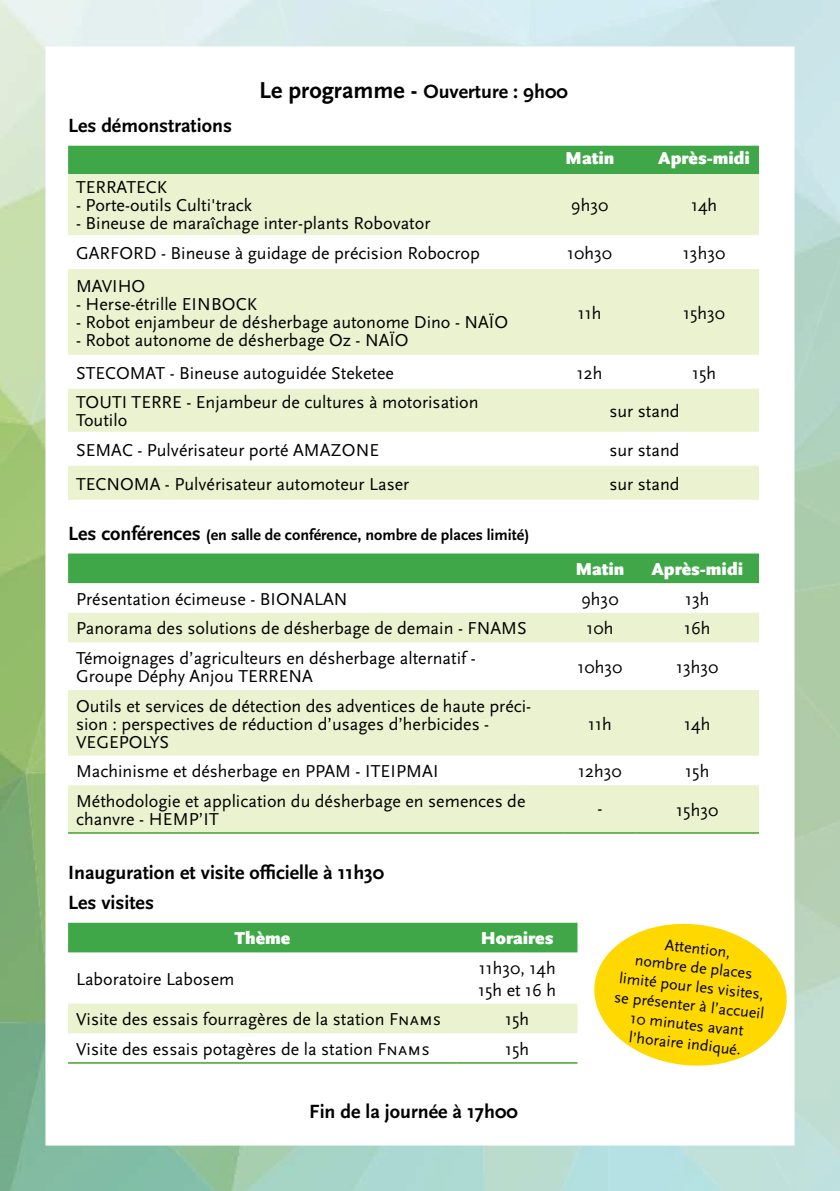
<style>
.page{position:relative;width:840px;height:1191px;background:#fff}
.page>*{position:absolute;margin:0;border:0;box-sizing:border-box;transform-origin:0 0}
.t1{font:700 20px/29.6px "Scala Sans Pro";color:#000}
.t2{font:18px/18px "Scala Sans Pro";color:#000}
.t3{font:900 18px "Scala Sans Pro";color:#fff}
.t4{font:16px/19.2px "Scala Sans Pro";color:#000;text-align:center}
.t5{font:700 16px "Scala Sans Pro";color:#000}
.s1{font-size:24px}
.s2{font-size:20px}
</style>
<div class="page">
<img style="left:0;top:0;width:839px;height:1191px">
<div style="left:68px;top:146px;width:690px;height:28px;background:#3fa747"></div>
<svg style="left:68px;top:174px;width:690px;height:326px;fill:#eaf2cf"></svg>
<div style="left:68px;top:553px;width:690px;height:30px;background:#3fa747"></div>
<svg style="left:68px;top:613px;width:690px;height:219px;fill:#eaf2cf"></svg>
<hr style="left:68px;top:832px;width:496px;height:1px;background:#44a12b">
<hr style="left:564px;top:832px;width:71px;height:1px;background:#44a12b">
<hr style="left:635px;top:832px;width:123px;height:1px;background:#44a12b">
<div style="left:68px;top:922px;width:509px;height:30px;background:#3fa747"></div>
<div style="left:68px;top:1003px;width:509px;height:30px;background:#eaf2cf"></div>
<hr style="left:68px;top:1062px;width:388px;height:1px;background:#44a12b">
<hr style="left:456px;top:1062px;width:121px;height:1px;background:#44a12b">
<svg style="left:590px;top:918px;width:200px;height:152px"></svg>
<p class="t1" style="left:68px;top:110px;width:165px">Les démonstrations</p>
<p class="t1" style="left:259px;top:75px;width:310px"><span class="s1">Le programme -</span> Ouverture : 9h00</p>
<p class="t3" style="left:565px;top:145px;width:50px">Matin</p>
<p class="t3" style="left:658px;top:145px;width:93px">Après-midi</p>
<p class="t2" style="left:76px;top:178px;width:92px">TERRATECK</p>
<p class="t2" style="left:76px;top:196px;width:177px">- Porte-outils Culti'track</p>
<p class="t2" style="left:76px;top:214px;width:356px">- Bineuse de maraîchage inter-plants Robovator</p>
<p class="t2" style="left:570px;top:196px;width:39px">9h30</p>
<p class="t2" style="left:690px;top:196px;width:28px">14h</p>
<p class="t2" style="left:76px;top:243px;width:405px">GARFORD - Bineuse à guidage de précision Robocrop</p>
<p class="t2" style="left:567px;top:243px;width:46px">10h30</p>
<p class="t2" style="left:682px;top:243px;width:44px">13h30</p>
<p class="t2" style="left:76px;top:276px;width:71px">MAVIHO</p>
<p class="t2" style="left:76px;top:294px;width:147px">- Herse-étrille Ei nbock</p>
<p class="t2" style="left:76px;top:312px;width:433px">- Robot enjambeur de désherbage autonome Dino - NAÏO</p>
<p class="t2" style="left:76px;top:330px;width:334px">- Robot autonome de désherbage Oz - NAÏO</p>
<p class="t2" style="left:577px;top:303px;width:25px">11h</p>
<p class="t2" style="left:682px;top:303px;width:44px">15h30</p>
<p class="t2" style="left:76px;top:363px;width:319px">STECOMAT - Bineuse autoguidée Steketee</p>
<p class="t2" style="left:576px;top:363px;width:27px">12h</p>
<p class="t2" style="left:691px;top:363px;width:26px">15h</p>
<p class="t2" style="left:76px;top:392px;width:404px">TOUTI TERRE - Enjambeur de cultures à motorisation<br>Toutilo</p>
<p class="t2" style="left:609px;top:401px;width:72px">sur stand</p>
<p class="t2" style="left:76px;top:440px;width:301px">SEMAC - Pulvérisateur porté Amazo ne</p>
<p class="t2" style="left:609px;top:440px;width:72px">sur stand</p>
<p class="t2" style="left:76px;top:474px;width:334px">TECN OMA - Pulvérisateur automoteur Laser</p>
<p class="t2" style="left:609px;top:474px;width:72px">sur stand</p>
<p class="t5" style="left:68px;top:523px;width:462px"><span class="s2">Les conférences</span> (en salle de conférence, nombre de places limité)</p>
<p class="t3" style="left:575px;top:556px;width:50px">Matin</p>
<p class="t3" style="left:651px;top:556px;width:93px">Après-midi</p>
<p class="t2" style="left:76px;top:589px;width:269px">Présentation écimeuse - BIONALAN</p>
<p class="t2" style="left:581px;top:589px;width:39px">9h30</p>
<p class="t2" style="left:684px;top:589px;width:26px">13h</p>
<p class="t2" style="left:76px;top:619px;width:452px">Panorama des solutions de désherbage de demain - FNAMS</p>
<p class="t2" style="left:586px;top:619px;width:28px">10h</p>
<p class="t2" style="left:683px;top:619px;width:28px">16h</p>
<p class="t2" style="left:76px;top:648px;width:401px">Témoignages d’agriculteurs en désherbage alternatif -<br>Groupe Déphy Anjou TERRENA</p>
<p class="t2" style="left:577px;top:657px;width:46px">10h30</p>
<p class="t2" style="left:675px;top:657px;width:44px">13h30</p>
<p class="t2" style="left:76px;top:696px;width:456px">Outils et services de détection des adventices de haute préci&shy;sion : perspectives de réduction d’usages d’herbicides -<br>VEGEPOLYS</p>
<p class="t2" style="left:587px;top:714px;width:25px">11h</p>
<p class="t2" style="left:684px;top:714px;width:28px">14h</p>
<p class="t2" style="left:76px;top:761px;width:305px">Machinisme et désherbage en PPAM - Iteipmai</p>
<p class="t2" style="left:577px;top:761px;width:45px">12h30</p>
<p class="t2" style="left:685px;top:761px;width:26px">15h</p>
<p class="t2" style="left:76px;top:791px;width:450px">Méthodologie et application du désherbage en semences de chanvre - Hemp</p>
<p class="t2" style="left:597px;top:800px;width:6px">-</p>
<p class="t2" style="left:676px;top:800px;width:44px">15h30</p>
<p class="t2" style="left:199px;top:809px;width:21px">’IT</p>
<p class="t1" style="left:68px;top:857px;width:317px">Inauguration et visite officielle à 11h30<br>Les visites</p>
<p class="t3" style="left:234px;top:925px;width:57px">Thème</p>
<p class="t3" style="left:480px;top:925px;width:74px">Horaires</p>
<p class="t2" style="left:76px;top:969px;width:160px">Laboratoire Labosem</p>
<p class="t2" style="left:478px;top:956px;width:80px;line-height:21.6px">11h30, 14h<br>15h et 16 h</p>
<p class="t2" style="left:76px;top:1009px;width:366px">Visite des essais fourragères de la station Fnams</p>
<p class="t2" style="left:505px;top:1009px;width:26px">15h</p>
<p class="t2" style="left:76px;top:1039px;width:355px">Visite des essais potagères de la station Fnams</p>
<p class="t2" style="left:505px;top:1039px;width:26px">15h</p>
<p class="t1" style="left:309px;top:1095px;width:210px">Fin de la journée à 17h00</p>
<p class="t4" style="left:621px;top:929px;width:152px;rotate:6deg">Attention,<br>nombre de places limité pour les visites, se présenter à l’accueil<br>10 minutes avant l’horaire indiqué.</p>
</div>
